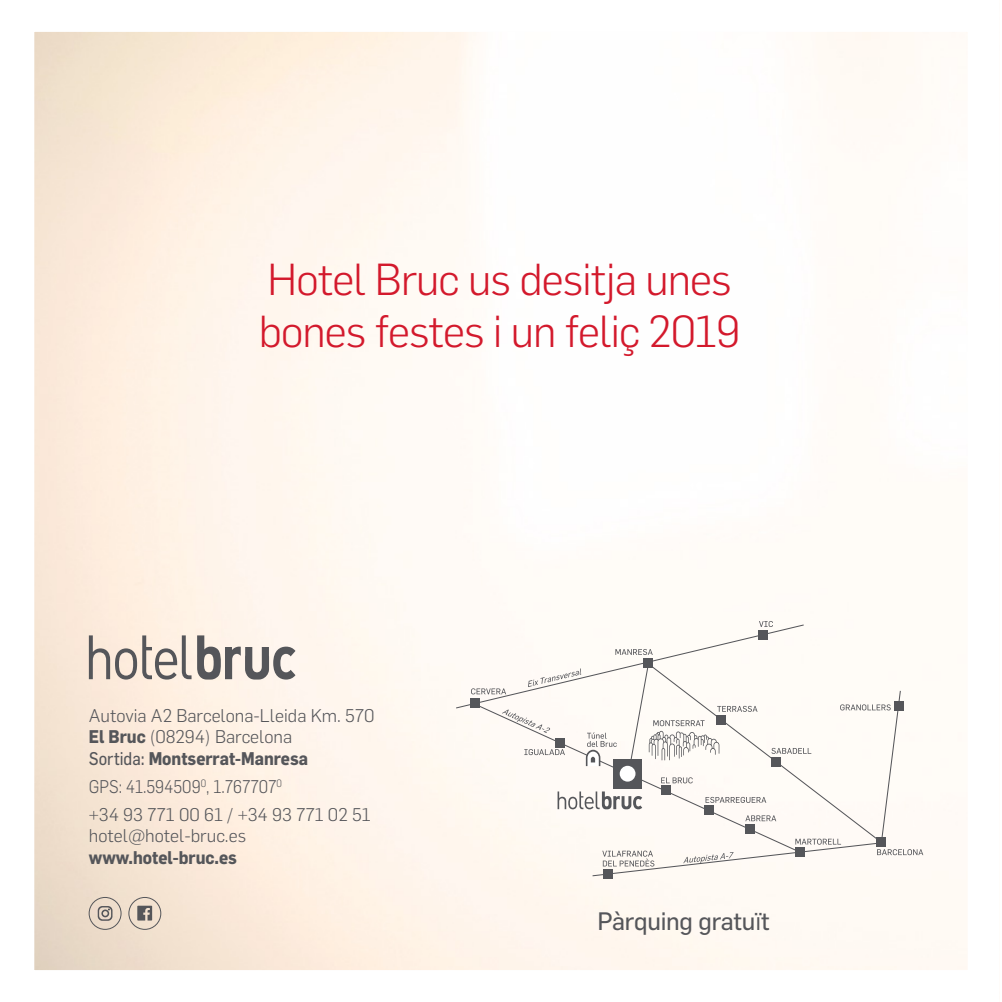
<style>
.page{position:relative;width:1002px;height:1002px;background:#fff}
.page>*{position:absolute;margin:0;border:0;box-sizing:border-box;transform-origin:0 0}
.t1{font:300 43.88px/52.2px "Flama";letter-spacing:-.02em;color:#d3192c}
.t2{font:24.75px "Flama Basic";letter-spacing:-.01em;color:#55565a}
.t3{font:300 18px/21.6px "Flama";color:#55565a}
.t4{font:300 18px/27.9px "Flama";color:#55565a;scale:.9 1}
.t5{font:700 18px "Flama";color:#55565a;scale:.9 1}
.s1{font-weight:700}
.s2{font-weight:400}
.s3{font-family:"Gotham HTF"}
</style>
<div class="page">
<img style="left:35px;top:33px;width:931px;height:935px">
<svg style="left:98px;top:905px;width:14px;height:15px"></svg>
<div style="left:129px;top:897px;width:32px;height:32px;border:1px solid #55565a;border-radius:50%"></div>
<svg style="left:137px;top:905px;width:15px;height:15px"></svg>
<div style="left:89px;top:897px;width:32px;height:32px;border:1px solid #55565a;border-radius:50%"></div>
<div style="left:455px;top:623px;width:446px;height:222px;background:#fffaf6"></div>
<svg style="left:643px;top:659px;width:239px;height:179px"></svg>
<svg style="left:557px;top:791px;width:85px;height:18px"></svg>
<div style="left:470px;top:698px;width:10px;height:10px;background:#55565a"></div>
<div style="left:613px;top:758px;width:29px;height:30px;background:#55565a"></div>
<div style="left:660px;top:785px;width:10px;height:10px;background:#55565a"></div>
<div style="left:704px;top:805px;width:10px;height:10px;background:#55565a"></div>
<div style="left:744px;top:824px;width:10px;height:9px;background:#55565a"></div>
<div style="left:602px;top:869px;width:10px;height:9px;background:#55565a"></div>
<div style="left:876px;top:836px;width:9px;height:10px;background:#55565a"></div>
<div style="left:770px;top:756px;width:10px;height:10px;background:#55565a"></div>
<div style="left:893px;top:700px;width:10px;height:10px;background:#55565a"></div>
<div style="left:758px;top:629px;width:10px;height:10px;background:#55565a"></div>
<svg style="left:591px;top:838px;width:332px;height:38px"></svg>
<svg style="left:745px;top:815px;width:31px;height:6px"></svg>
<svg style="left:705px;top:796px;width:61px;height:6px"></svg>
<svg style="left:771px;top:747px;width:40px;height:6px"></svg>
<svg style="left:840px;top:704px;width:50px;height:6px"></svg>
<svg style="left:759px;top:621px;width:13px;height:6px"></svg>
<svg style="left:471px;top:649px;width:286px;height:134px"></svg>
<svg style="left:89px;top:635px;width:102px;height:44px;background:#cbc0b7"></svg>
<svg style="left:197px;top:635px;width:98px;height:44px;background:#b8b2ae"></svg>
<h1 class="t1" style="left:259px;top:251px;width:483px">Hotel Bruc us desitja unes bones festes i un feliç 2019</h1>
<p class="t3" style="left:89px;top:703px;width:287px">Autovia A2 Barcelona-Lleida Km. 570<br><span class="s1">El Bruc</span> (08294) Barcelona<br><span class="s2">Sortida:</span> <span class="s1">Montserrat-Manresa</span></p>
<p class="t4" style="left:89px;top:771px;width:314px">GPS: 41.594509<sup>0</sup>, 1.767707<sup>0<br></sup>+34 93 771 00 61 / +34 93 771 02 51</p>
<p class="t3" style="left:89px;top:824px;width:159px">hotel@hotel-bruc.es</p>
<p class="t5" style="left:89px;top:846px;width:166px">www.hotel-bruc.es</p>
<h2 class="t2" style="left:597px;top:903px;width:174px">Pàrquing gratu<span class="s3">ï</span>t</h2>
</div>
